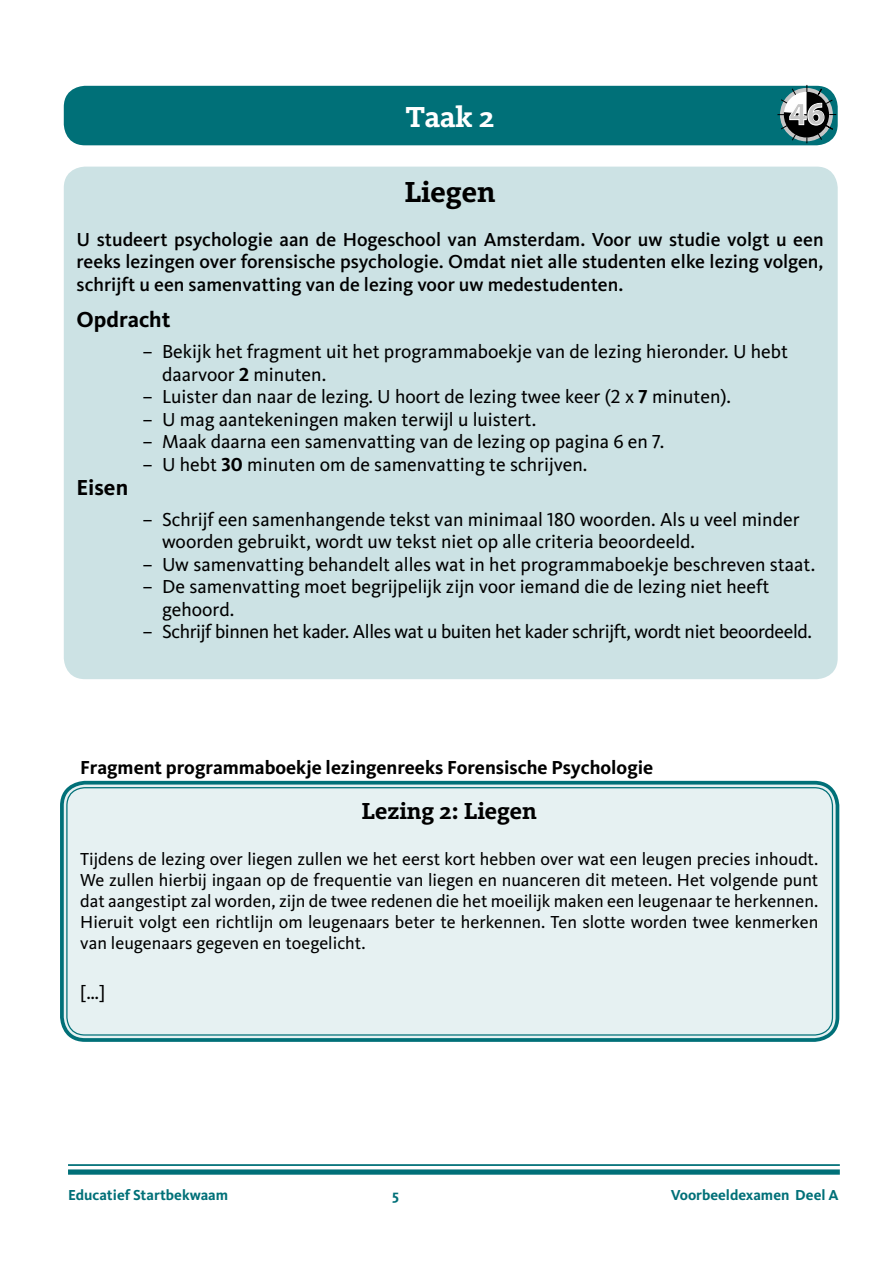
<style>
.page{position:relative;width:893px;height:1263px;background:#fff}
.page>*{position:absolute;margin:0;border:0;box-sizing:border-box;transform-origin:0 0}
.t1{font:700 32.25px "Myriad";color:#c6c6c6}
.t2{font:700 30px "Kievit Slab OT";color:#000}
.t3{font:700 30px "Kievit Slab OT";color:#fff}
.t4{font:700 24px "Kievit Slab OT";color:#000}
.t5{font:700 22.5px "Kievit OT";color:#000}
.t6{font:19.5px/22.5px "Kievit OT";color:#000}
.t7{font:500 19.5px/22.5px "Kievit OT";color:#000;text-align:justify}
.t8{font:19.5px "Kievit OT";letter-spacing:-.02em;color:#000}
.t9{font:700 19.5px "Kievit OT";color:#000}
.t10{font:18px/21px "Kievit OT";color:#000;text-align:justify}
.t11{font:700 15px "Kievit OT";color:#007078}
.s1{font-weight:700}
</style>
<div class="page">
<hr style="left:68px;top:1164px;width:772px;height:2px;background:#007078">
<div style="left:68px;top:1169px;width:772px;height:6px;background:#007078"></div>
<div style="left:64px;top:86px;width:774px;height:59px;background:#007078;border-radius:21px"></div>
<div style="left:64px;top:167px;width:774px;height:512px;background:#cce2e4;border-radius:21px"></div>
<svg style="left:777px;top:85px;width:59px;height:58px"></svg>
<div style="left:64px;top:784px;width:772px;height:254px;background:#e6f1f2;border-radius:21px"></div>
<div style="left:60px;top:781px;width:779px;height:261px;border:4px solid #007078;border-radius:23px"></div>
<div style="left:66px;top:787px;width:767px;height:248px;border:1px solid #007078;border-radius:18px"></div>
<h2 class="t3" style="left:406px;top:99px;width:90px">Taak 2</h2>
<h1 class="t1" style="left:789px;top:97px;width:37px">46</h1>
<h2 class="t2" style="left:405px;top:174px;width:92px">Liegen</h2>
<p class="t7" style="left:77px;top:228px;width:749px">U studeert psychologie aan de Hogeschool van Amsterdam. Voor uw studie volgt u een reeks lezingen over forensische psychologie. Omdat niet alle studenten elke lezing volgen, schrijft u een samenvatting van de lezing voor uw medestudenten.</p>
<p class="t5" style="left:77px;top:307px;width:95px">Opdracht</p>
<p class="t6" style="left:162px;top:341px;width:628px;text-indent:-20px">– Bekijk het fragment uit het programmaboekje van de lezing hieronder. U hebt daarvoor <span class="s1">2</span> minuten.</p>
<p class="t6" style="left:143px;top:386px;width:590px">– Luister dan naar de lezing. U hoort de lezing twee keer (2 x <span class="s1">7</span> minuten).</p>
<p class="t6" style="left:143px;top:408px;width:395px">– U mag aantekeningen maken terwijl u luistert.</p>
<p class="t6" style="left:143px;top:431px;width:523px">– Maak daarna een samenvatting van de lezing op pagina 6 en 7.</p>
<p class="t6" style="left:143px;top:453px;width:446px">– U hebt <span class="s1">30</span> minuten om de samenvatting te schrijven.</p>
<p class="t5" style="left:77px;top:474px;width:53px">Eisen</p>
<p class="t6" style="left:162px;top:508px;width:639px;text-indent:-20px">– Schrijf een samenhangende tekst van minimaal 180 woorden. Als u veel minder woorden gebruikt, wordt uw tekst niet op alle criteria beoordeeld.</p>
<p class="t6" style="left:143px;top:553px;width:674px">– Uw samenvatting behandelt alles wat in het programmaboekje beschreven staat.</p>
<p class="t6" style="left:162px;top:576px;width:609px;text-indent:-20px">– De samenvatting moet begrijpelijk zijn voor iemand die de lezing niet heeft gehoord.</p>
<p class="t8" style="left:143px;top:621px;width:671px">– Schrijf binnen het kader. Alles wat u buiten het kader schrijft, wordt niet beoordeeld.</p>
<p class="t9" style="left:80px;top:756px;width:575px">Fragment programmaboekje lezingenreeks Forensische Psychologie</p>
<p class="t4" style="left:362px;top:797px;width:177px">Lezing 2: Liegen</p>
<p class="t10" style="left:80px;top:849px;width:740px">Tijdens de lezing over liegen zullen we het eerst kort hebben over wat een leugen precies inhoudt.<br>We zullen hierbij ingaan op de frequentie van liegen en nuanceren dit meteen. Het volgende punt dat aangestipt zal worden, zijn de twee redenen die het moeilijk maken een leugenaar te herkennen.<br>Hieruit volgt een richtlijn om leugenaars beter te herkennen. Ten slotte worden twee kenmerken van leugenaars gegeven en toegelicht.</p>
<p class="t6" style="left:80px;top:981px;width:26px">[…]</p>
<p class="t11" style="left:68px;top:1186px;width:162px">Educatief Startbekwaam</p>
<p class="t11" style="left:392px;top:1186px;width:8px">5</p>
<p class="t11" style="left:671px;top:1186px;width:169px">Voorbeeldexamen Deel A</p>
</div>
